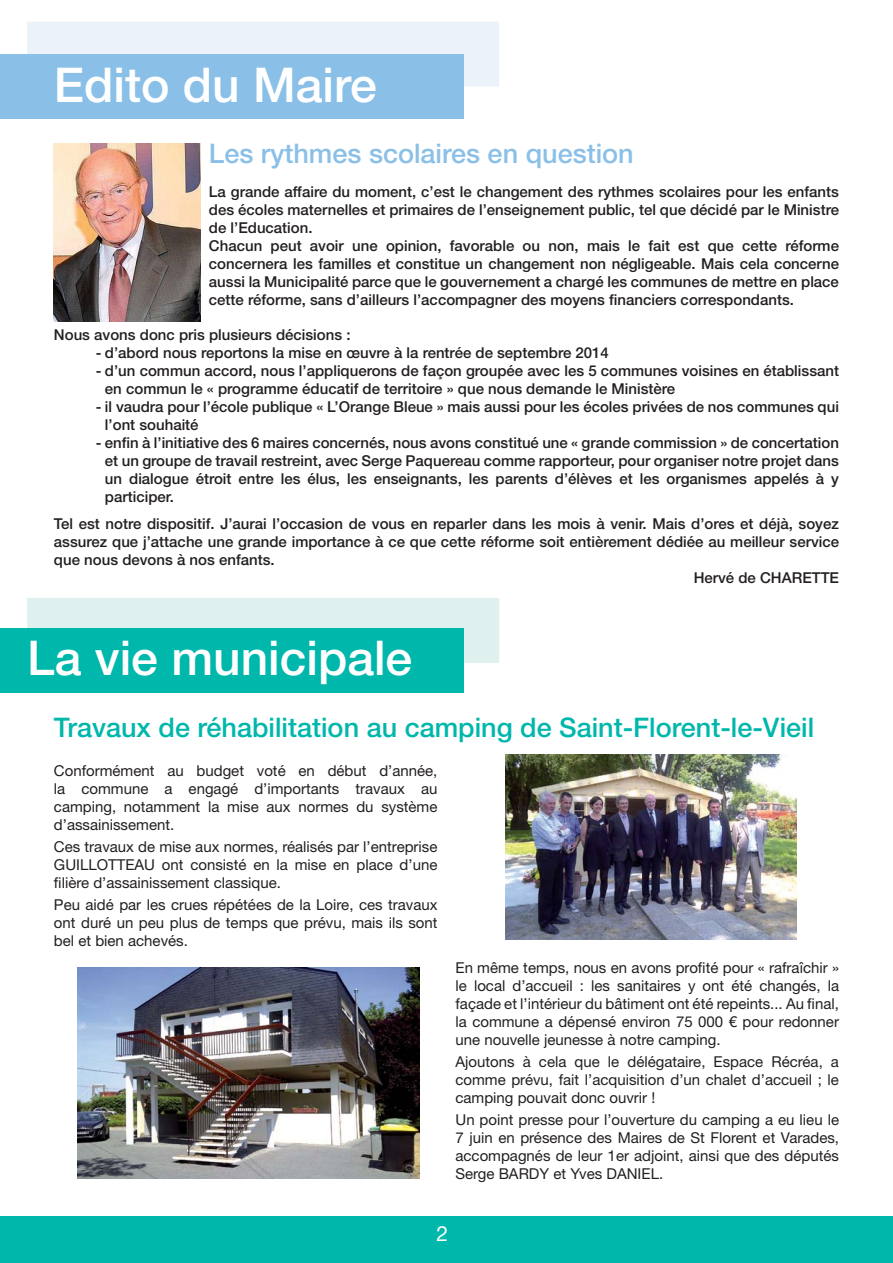
<style>
.page{position:relative;width:893px;height:1263px;background:#fff}
.page>*{position:absolute;margin:0;border:0;box-sizing:border-box;transform-origin:0 0}
.t1{font:500 48px "Helvetica Neue LT Std";color:#fff}
.t2{font:500 27px "Helvetica Neue LT Std";color:#00b7ab}
.t3{font:500 27px "Helvetica Neue LT Std";color:#8ac0e8}
.t4{font:21px "Helvetica Neue LT Std";color:#fff}
.t5{font:500 15px/18px "Helvetica Neue LT Std";color:#231f20}
.t6{font:15px/18px "Helvetica Neue LT Std";color:#231f20;text-align:justify}
</style>
<div class="page">
<div style="left:0;top:1216px;width:893px;height:47px;background:#00b7ab"></div>
<div style="left:0;top:54px;width:463px;height:65px;background:#8ac0e8"></div>
<div style="left:27px;top:22px;width:472px;height:65px;background:#ebf2fa"></div>
<div style="left:27px;top:54px;width:436px;height:33px;background:#8ac0e8"></div>
<div style="left:0;top:628px;width:463px;height:65px;background:#00b7ab"></div>
<div style="left:27px;top:598px;width:472px;height:65px;background:#dff1ee"></div>
<div style="left:27px;top:628px;width:436px;height:35px;background:#00b7ab"></div>
<img style="left:53px;top:143px;width:147px;height:178px">
<img style="left:505px;top:754px;width:291px;height:186px">
<img style="left:78px;top:968px;width:342px;height:210px">
<h1 class="t1" style="left:54px;top:67px;width:324px">Edito du Maire</h1>
<h2 class="t3" style="left:209px;top:143px;width:426px">Les rythmes scolaires en question</h2>
<p class="t5" style="left:209px;top:184px;width:632px">La grande affaire du moment, c’est le changement des rythmes scolaires pour les enfants des écoles maternelles et primaires de l’enseignement public, tel que décidé par le Ministre de l’Education.<br>Chacun peut avoir une opinion, favorable ou non, mais le fait est que cette réforme concernera les familles et constitue un changement non négligeable. Mais cela concerne aussi la Municipalité parce que le gouvernement a chargé les communes de mettre en place cette réforme, sans d’ailleurs l’accompagner des moyens financiers correspondants.</p>
<p class="t5" style="left:54px;top:327px;width:298px">Nous avons donc pris plusieurs décisions :</p>
<p class="t5" style="left:96px;top:345px;width:514px">- d’abord nous reportons la mise en œuvre à la rentrée de septembre 2014</p>
<p class="t5" style="left:105px;top:363px;width:735px;text-indent:-9px">- d’un commun accord, nous l’appliquerons de façon groupée avec les 5 communes voisines en établissant en commun le « programme éducatif de territoire » que nous demande le Ministère</p>
<p class="t5" style="left:105px;top:399px;width:735px;text-indent:-9px">- il vaudra pour l’école publique « L’Orange Bleue » mais aussi pour les écoles privées de nos communes qui l’ont souhaité</p>
<p class="t5" style="left:105px;top:435px;width:735px;text-align:justify;text-indent:-9px">- enfin à l’initiative des 6 maires concernés, nous avons constitué une « grande commission » de concertation et un groupe de travail restreint, avec Serge Paquereau comme rapporteur, pour organiser notre projet dans un dialogue étroit entre les élus, les enseignants, les parents d’élèves et les organismes appelés à y participer.</p>
<p class="t5" style="left:54px;top:515px;width:786px">Tel est notre dispositif. J’aurai l’occasion de vous en reparler dans les mois à venir. Mais d’ores et déjà, soyez</p>
<p class="t5" style="left:54px;top:533px;width:786px">assurez que j’attache une grande importance à ce que cette réforme soit entièrement dédiée au meilleur service</p>
<p class="t5" style="left:54px;top:551px;width:222px">que nous devons à nos enfants.</p>
<p class="t5" style="left:694px;top:569px;width:147px">Hervé de CHARETTE</p>
<h1 class="t1" style="left:27px;top:640px;width:387px">La vie municipale</h1>
<h2 class="t2" style="left:54px;top:717px;width:762px">Travaux de réhabilitation au camping de Saint-Florent-le-Vieil</h2>
<p class="t6" style="left:54px;top:763px;width:385px">Conformément au budget voté en début d’année, la commune a engagé d’importants travaux au camping, notamment la mise aux normes du système d’assainissement.</p>
<p class="t6" style="left:54px;top:839px;width:385px">Ces travaux de mise aux normes, réalisés par l’entreprise GUILLOTTEAU ont consisté en la mise en place d’une filière d’assainissement classique.</p>
<p class="t6" style="left:54px;top:897px;width:385px">Peu aidé par les crues répétées de la Loire, ces travaux ont duré un peu plus de temps que prévu, mais ils sont bel et bien achevés.</p>
<p class="t6" style="left:455px;top:959px;width:385px">En même temps, nous en avons profité pour « rafraîchir » le local d’accueil : les sanitaires y ont été changés, la façade et l’intérieur du bâtiment ont été repeints... Au final, la commune a dépensé environ 75 000 € pour redonner une nouvelle jeunesse à notre camping.</p>
<p class="t6" style="left:455px;top:1054px;width:385px">Ajoutons à cela que le délégataire, Espace Récréa, a comme prévu, fait l’acquisition d’un chalet d’accueil ; le camping pouvait donc ouvrir !</p>
<p class="t6" style="left:455px;top:1112px;width:385px">Un point presse pour l’ouverture du camping a eu lieu le 7 juin en présence des Maires de St Florent et Varades, accompagnés de leur 1er adjoint, ainsi que des députés Serge BARDY et Yves DANIEL.</p>
<h3 class="t4" style="left:436px;top:1225px;width:13px">2</h3>
</div>
